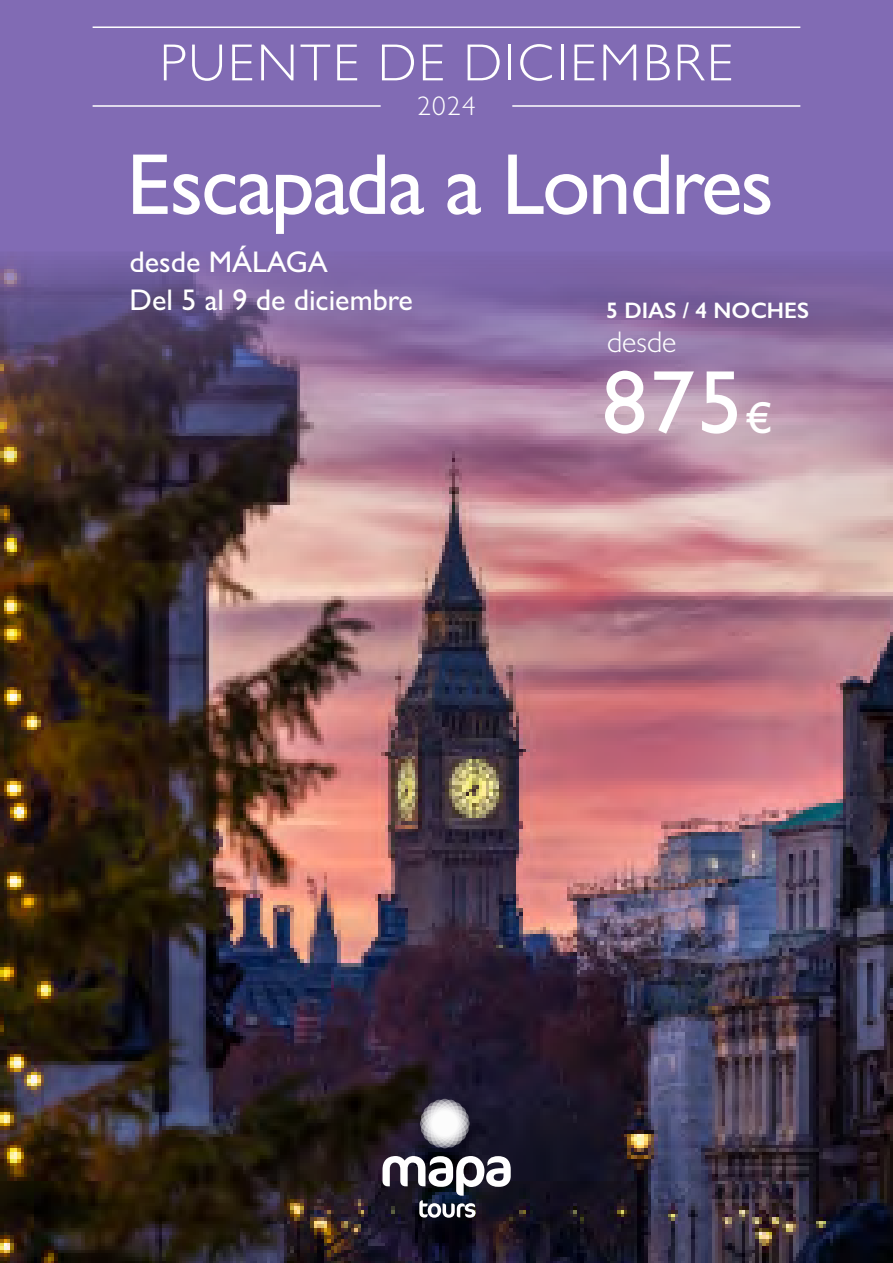
<style>
.page{position:relative;width:893px;height:1263px;background:#816bb4}
.page>*{position:absolute;margin:0;border:0;box-sizing:border-box;transform-origin:0 0}
.t1{font:500 90px "Gill Sans";color:#fff}
.t2{font:500 87px "Gill Sans";letter-spacing:-.025em;color:#fff}
.t3{font:300 52.5px "Gill Sans";letter-spacing:.05em;color:#fff}
.t4{font:500 30px/38.5px "Gill Sans";color:#fff}
.t5{font:300 30px "Gill Sans";color:#fff}
.t6{font:300 27px "Gill Sans";color:#fff}
.t7{font:600 22.5px "Gill Sans";color:#fff}
.s1{font-size:45px}
</style>
<div class="page">
<img style="left:0;top:252px;width:893px;height:1011px">
<svg style="left:421px;top:1100px;width:48px;height:47px;background:#b1afb6"></svg>
<svg style="left:382px;top:1156px;width:129px;height:62px;background:#63636c"></svg>
<hr style="left:93px;top:105px;width:288px;height:2px;background:#fff">
<hr style="left:512px;top:105px;width:288px;height:2px;background:#fff">
<hr style="left:93px;top:26px;width:707px;height:2px;background:#fff">
<h3 class="t3" style="left:160px;top:31px;width:575px">PUENTE DE DICIEMBRE</h3>
<p class="t6" style="left:417px;top:90px;width:60px">2024</p>
<h2 class="t2" style="left:127px;top:133px;width:649px">Escapada a Londres</h2>
<p class="t4" style="left:130px;top:242px;width:285px">desde MÁLAGA<br>Del 5 al 9 de diciembre</p>
<p class="t7" style="left:606px;top:297px;width:204px">5 DIAS / 4 NOCHES</p>
<p class="t5" style="left:607px;top:324px;width:71px">desde</p>
<h1 class="t1" style="left:602px;top:349px;width:172px">875<span class="s1">€</span></h1>
</div>
